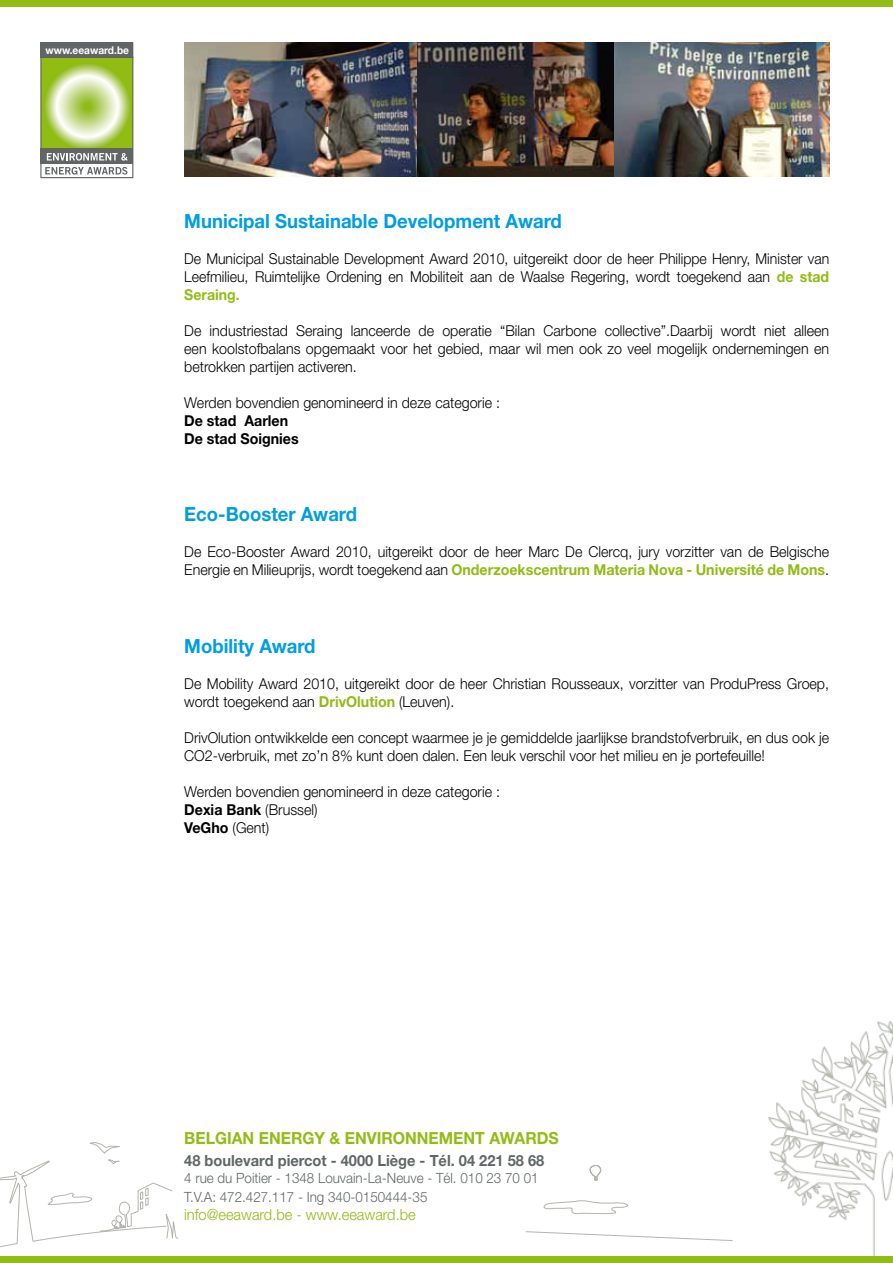
<style>
.page{position:relative;width:893px;height:1263px;background:#fff}
.page>*{position:absolute;margin:0;border:0;box-sizing:border-box;transform-origin:0 0}
.t1{font:700 19.5px "Helvetica Neue";color:#009ee0;scale:.95 1}
.t2{font:700 16.65px "Helvetica Neue";color:#91bc14;scale:.95 1}
.t3{font:700 15.45px "Helvetica Neue";color:#616666;scale:.95 1}
.t4{font:300 15.45px "Helvetica Neue";color:#91bc14;scale:.95 1}
.t5{font:300 15px/18px "Helvetica Neue";color:#000;scale:.95 1}
.t6{font:300 15px/18px "Helvetica Neue";color:#000;text-align:justify;scale:.94 1}
.t7{font:700 15px/18px "Helvetica Neue";color:#000;scale:.95 1}
.t8{font:300 14.1px/18.5px "Helvetica Neue";color:#616666;scale:.95 1}
.t9{font:700 10.65px "Helvetica Neue";color:#fffefe;scale:.95 1}
.s1{font-weight:700;color:#91bc14}
.s2{font-weight:700}
</style>
<div class="page">
<img style="left:740px;top:1021px;width:153px;height:236px">
<svg style="left:0;top:1142px;width:733px;height:106px"></svg>
<svg style="left:40px;top:43px;width:93px;height:135px"></svg>
<div style="left:0;top:0;width:893px;height:6px;background:#91bc14"></div>
<div style="left:0;top:1257px;width:893px;height:6px;background:#91bc14"></div>
<img style="left:184px;top:43px;width:645px;height:133px">
<p class="t9" style="left:45px;top:44px;width:90px">www.eeaward.be</p>
<h1 class="t1" style="left:184px;top:209px;width:399px">Municipal Sustainable Development Award</h1>
<p class="t6" style="left:184px;top:249px;width:688px">De Municipal Sustainable Development Award 2010, uitgereikt door de heer Philippe Henry, Minister van Leefmilieu, Ruimtelijke Ordening en Mobiliteit aan de Waalse Regering, wordt toegekend aan <span class="s1">de stad Seraing.</span></p>
<p class="t5" style="left:184px;top:321px;width:680px;text-align:justify">De industriestad Seraing lanceerde de operatie “Bilan Carbone collective”.Daarbij wordt niet alleen een koolstofbalans opgemaakt voor het gebied, maar wil men ook zo veel mogelijk ondernemingen en betrokken partijen activeren.</p>
<p class="t5" style="left:184px;top:393px;width:334px">Werden bovendien genomineerd in deze categorie :</p>
<p class="t7" style="left:184px;top:411px;width:122px">De stad Aarlen<br>De stad Soignies</p>
<h1 class="t1" style="left:184px;top:502px;width:183px">Eco-Booster Award</h1>
<p class="t5" style="left:184px;top:543px;width:680px">De Eco-Booster Award 2010, uitgereikt door de heer Marc De Clercq, jury vorzitter van de Belgische<br>Energie en Milieuprijs, wordt toegekend aan <span class="s1">Onderzoekscentrum Materia Nova - Université de Mons</span>.</p>
<h1 class="t1" style="left:184px;top:634px;width:140px">Mobility Award</h1>
<p class="t5" style="left:184px;top:674px;width:680px">De Mobility Award 2010, uitgereikt door de heer Christian Rousseaux, vorzitter van ProduPress Groep, wordt toegekend aan <span class="s1">DrivOlution</span> (Leuven).</p>
<p class="t5" style="left:184px;top:728px;width:680px">DrivOlution ontwikkelde een concept waarmee je je gemiddelde jaarlijkse brandstofverbruik, en dus ook je<br>CO2-verbruik, met zo’n 8% kunt doen dalen. Een leuk verschil voor het milieu en je portefeuille!</p>
<p class="t5" style="left:184px;top:782px;width:334px">Werden bovendien genomineerd in deze categorie :<br><span class="s2">Dexia Bank</span> (Brussel)<br><span class="s2">VeGho</span> (Gent)</p>
<p class="t2" style="left:184px;top:1128px;width:396px">Belgian energy &amp; environnement awards</p>
<p class="t3" style="left:184px;top:1151px;width:380px">48 boulevard piercot - 4000 Liège - Tél. 04 221 58 68</p>
<p class="t8" style="left:184px;top:1168px;width:375px">4 rue du Poitier - 1348 Louvain-La-Neuve - Tél. 010 23 70 01<br>T.V.A: 472.427.117 - Ing 340-0150444-35</p>
<p class="t4" style="left:184px;top:1205px;width:245px">info@eeaward.be - www.eeaward.be</p>
</div>
